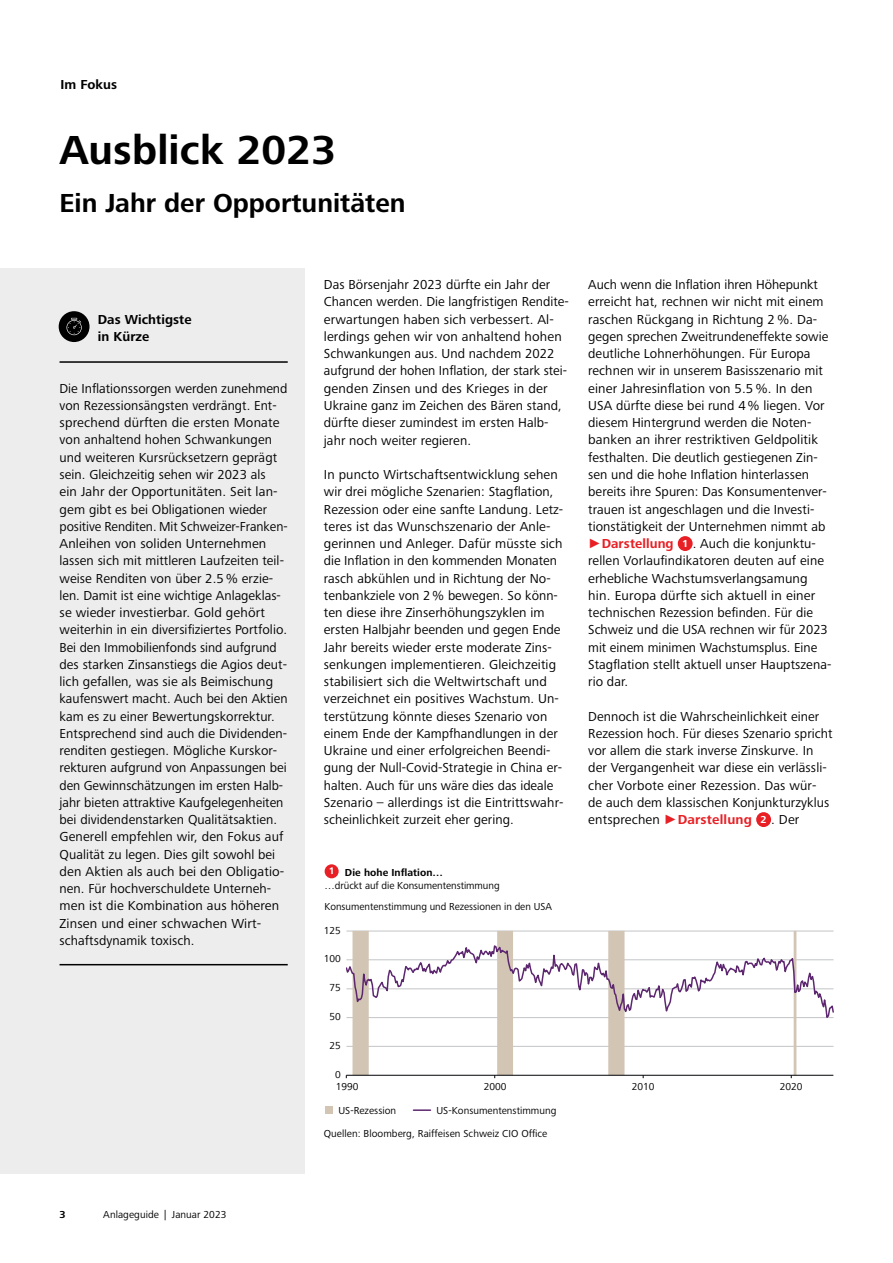
<style>
.page{position:relative;width:893px;height:1263px;background:#fff}
.page>*{position:absolute;margin:0;border:0;box-sizing:border-box;transform-origin:0 0}
.t1{font:700 42px "Frutiger Next LTW1 G";letter-spacing:.005em;color:#000}
.t2{font:700 27px "Frutiger Next LTW1 G";color:#000}
.t3{font:13.5px/17.2px "Frutiger Next LTW1 G";letter-spacing:.005em;color:#000}
.t4{font:700 13.5px/17.2px "Frutiger Next LTW1 G";letter-spacing:.005em;color:#000}
.t5{font:10.5px/13.5px "Frutiger Next LTW1 G";color:#000}
.t6{font:10.5px "Frutiger Next Com";color:#020202}
.t7{font:700 10.5px "Frutiger Next LTW1 G";color:#000}
.s1{font-weight:700;font-size:9.9px;color:#fff}
.s2{font-weight:700}
.s3{font-family:"Arial";color:#e82025}
.s4{font-weight:700;color:#e82025}
.s5{font-weight:700;font-size:10.5px;color:#fff}
</style>
<div class="page">
<div style="left:678px;top:536px;width:15px;height:15px;background:#e82025;border-radius:50%"></div>
<div style="left:756px;top:812px;width:15px;height:15px;background:#e82025;border-radius:50%"></div>
<div style="left:0;top:268px;width:305px;height:906px;background:#ededed"></div>
<svg style="left:59px;top:311px;width:31px;height:31px"></svg>
<svg style="left:59px;top:311px;width:30px;height:30px"></svg>
<hr style="left:60px;top:361px;width:228px;height:2px;background:#000">
<hr style="left:60px;top:964px;width:228px;height:1px;background:#000">
<div style="left:325px;top:864px;width:14px;height:14px;background:#e82025;border-radius:50%"></div>
<svg style="left:413px;top:1109px;width:17px;height:2px"></svg>
<div style="left:325px;top:1106px;width:8px;height:8px;background:#d2c5b4"></div>
<svg style="left:346px;top:931px;width:488px;height:147px"></svg>
<p class="t4" style="left:61px;top:77px;width:58px">Im Fokus</p>
<h1 class="t1" style="left:60px;top:126px;width:278px">Ausblick 2023</h1>
<h2 class="t2" style="left:60px;top:188px;width:348px">Ein Jahr der Opportunitäten</h2>
<p class="t4" style="left:98px;top:311px;width:95px">Das Wichtigste in Kürze</p>
<p class="t3" style="left:60px;top:380px;width:230px">Die Inflationssorgen werden zunehmend von Rezessionsängsten verdrängt. Ent&shy;sprechend dürften die ersten Monate von anhaltend hohen Schwankungen und weiteren Kursrücksetzern geprägt sein. Gleichzeitig sehen wir 2023 als<br>ein Jahr der Opportunitäten. Seit lan&shy;gem gibt es bei Obligationen wieder positive Renditen. Mit Schweizer-Franken-- Anleihen von soliden Unternehmen lassen sich mit mittleren Laufzeiten teil&shy;weise Renditen von über 2.5% erzie&shy;len. Damit ist eine wichtige Anlageklas&shy;se wieder investierbar. Gold gehört weiterhin in ein diversifiziertes Portfolio.<br>Bei den Immobilienfonds sind aufgrund des starken Zinsanstiegs die Agios deut&shy;lich gefallen, was sie als Beimischung kaufenswert macht. Auch bei den Aktien kam es zu einer Bewertungskorrektur.<br>Entsprechend sind auch die Dividenden&shy;renditen gestiegen. Mögliche Kurskor&shy;rekturen aufgrund von Anpassungen bei den Gewinnschätzungen im ersten Halb&shy;jahr bieten attraktive Kaufgelegenheiten bei dividendenstarken Qualitätsaktien.<br>Generell empfehlen wir, den Fokus auf Qualität zu legen. Dies gilt sowohl bei den Aktien als auch bei den Obligatio&shy;nen. Für hochverschuldete Unterneh&shy;men ist die Kombination aus höheren Zinsen und einer schwachen Wirt&shy;schaftsdynamik toxisch.</p>
<p class="t3" style="left:324px;top:276px;width:246px">Das Börsenjahr 2023 dürfte ein Jahr der Chancen werden. Die langfristigen Rendite&shy;erwartungen haben sich verbessert. Al&shy;lerdings gehen wir von anhaltend hohen Schwankungen aus. Und nachdem 2022 aufgrund der hohen Inflation, der stark stei-- genden Zinsen und des Krieges in der Ukraine ganz im Zeichen des Bären stand, dürfte dieser zumindest im ersten Halb&shy;jahr noch weiter regieren.</p>
<p class="t3" style="left:324px;top:466px;width:241px">In puncto Wirtschaftsentwicklung sehen wir drei mögliche Szenarien: Stagflation, Rezession oder eine sanfte Landung. Letz&shy;teres ist das Wunschszenario der Anle&shy;gerinnen und Anleger. Dafür müsste sich die Inflation in den kommenden Monaten rasch abkühlen und in Richtung der No&shy;tenbankziele von 2% bewegen. So könn&shy;ten diese ihre Zinserhöhungszyklen im ersten Halbjahr beenden und gegen Ende Jahr bereits wieder erste moderate Zins&shy;senkungen implementieren. Gleichzeitig stabilisiert sich die Weltwirtschaft und verzeichnet ein positives Wachstum. Un&shy;terstützung könnte dieses Szenario von einem Ende der Kampfhandlungen in der Ukraine und einer erfolgreichen Beendi&shy;gung der Null-Covid-Strategie in China er&shy;halten. Auch für uns wäre dies das ideale Szenario – allerdings ist die Eintrittswahr&shy;scheinlichkeit zurzeit eher gering.</p>
<p class="t5" style="left:325px;top:865px;width:177px;text-indent:4px"><span class="s1">1</span> <span class="s2">Die hohe Inflation…<br></span>…drückt auf die Konsumentenstimmung</p>
<p class="t5" style="left:325px;top:900px;width:229px">Konsumentenstimmung und Rezessionen in den USA</p>
<p class="t6" style="left:324px;top:924px;width:19px">125</p>
<p class="t6" style="left:324px;top:953px;width:19px">100</p>
<p class="t6" style="left:330px;top:982px;width:13px">75</p>
<p class="t6" style="left:330px;top:1011px;width:13px">50</p>
<p class="t6" style="left:330px;top:1039px;width:13px">25</p>
<p class="t6" style="left:335px;top:1068px;width:7px">0</p>
<p class="t3" style="left:588px;top:276px;width:245px">Auch wenn die Inflation ihren Höhepunkt erreicht hat, rechnen wir nicht mit einem raschen Rückgang in Richtung 2%. Da&shy;gegen sprechen Zweitrundeneffekte sowie deutliche Lohnerhöhungen. Für Europa rechnen wir in unserem Basisszenario mit einer Jahresinflation von 5.5%. In den USA dürfte diese bei rund 4% liegen. Vor diesem Hintergrund werden die Noten&shy;banken an ihrer restriktiven Geldpolitik festhalten. Die deutlich gestiegenen Zin&shy;sen und die hohe Inflation hinterlassen bereits ihre Spuren: Das Konsumentenver&shy;trauen ist angeschlagen und die Investi&shy;tionstätigkeit der Unternehmen nimmt ab <span class="s3">►</span><span class="s4">Darstellung</span> <span class="s5">1</span> . Auch die konjunktu&shy;rellen Vorlaufindikatoren deuten auf eine erhebliche Wachstumsverlangsamung hin. Europa dürfte sich aktuell in einer technischen Rezession befinden. Für die Schweiz und die USA rechnen wir für 2023 mit einem minimen Wachstumsplus. Eine Stagflation stellt aktuell unser Hauptszena&shy;rio dar.</p>
<p class="t3" style="left:588px;top:708px;width:246px">Dennoch ist die Wahrscheinlichkeit einer Rezession hoch. Für dieses Szenario spricht vor allem die stark inverse Zinskurve. In der Vergangenheit war diese ein verlässli&shy;cher Vorbote einer Rezession. Das wür&shy;de auch dem klassischen Konjunkturzyklus entsprechen <span class="s3">►</span><span class="s4">Darstellung</span> <span class="s5">2</span> . Der</p>
<p class="t7" style="left:60px;top:1209px;width:8px">3</p>
<p class="t5" style="left:103px;top:1208px;width:125px">Anlageguide | Januar 2023</p>
<p class="t6" style="left:336px;top:1080px;width:24px">1990</p>
<p class="t6" style="left:484px;top:1080px;width:24px">2000</p>
<p class="t6" style="left:632px;top:1080px;width:24px">2010</p>
<p class="t6" style="left:780px;top:1080px;width:24px">2020</p>
<p class="t5" style="left:338px;top:1103px;width:59px">US-Rezession</p>
<p class="t5" style="left:324px;top:1127px;width:225px">Quellen: Bloomberg, Raiffeisen Schweiz CIO Office</p>
<p class="t5" style="left:436px;top:1104px;width:121px">US-Konsumentenstimmung</p>
</div>
